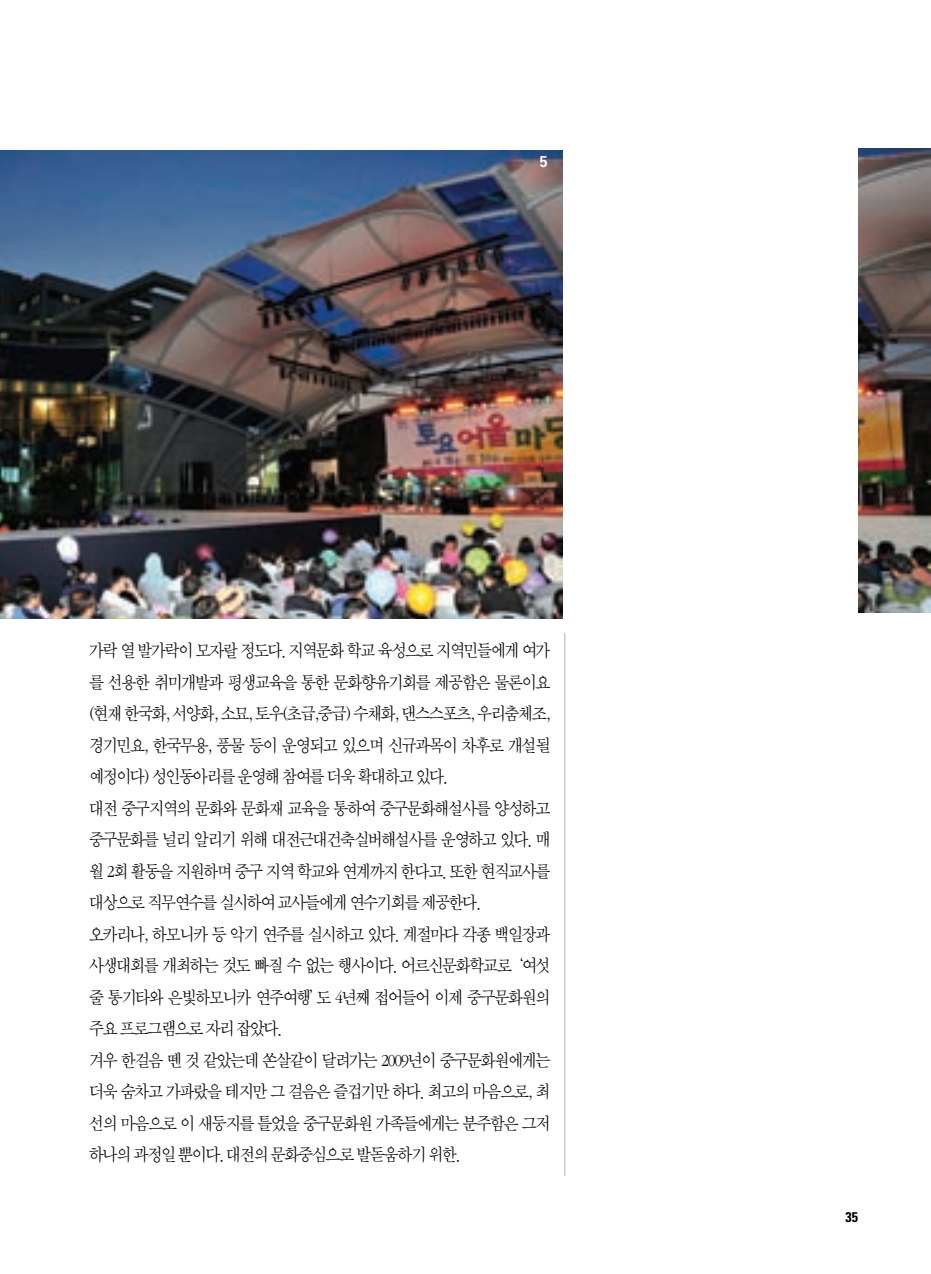
<style>
.page{position:relative;width:931px;height:1274px;background:#fff}
.page>*{position:absolute;margin:0;border:0;box-sizing:border-box;transform-origin:0 0}
.t1{font:18.38px/31.5px "Sand Sm";letter-spacing:-.07em;color:#000;scale:.9 1}
.t2{font:700 15.75px "Univers";color:#fff;scale:.9 1}
.t3{font:700 condensed 14px "Univers";color:#000}
</style>
<div class="page">
<img style="left:858px;top:149px;width:73px;height:463px">
<hr style="left:564px;top:633px;width:1px;height:543px;background:#b4b5b8">
<img style="left:0;top:150px;width:563px;height:469px">
<p class="t2" style="left:540px;top:155px;width:10px">5</p>
<p class="t1" style="left:89px;top:636px;width:514px">가락 열 발가락이 모자랄 정도다. 지역문화 학교 육성으로 지역민들에게 여가 를 선용한 취미개발과 평생교육을 통한 문화향유기회를 제공함은 물론이요 (현재 한국화, 서양화, 소묘, 토우(초급,중급) 수채화, 댄스스포츠, 우리춤체조, 경기민요, 한국무용, 풍물 등이 운영되고 있으며 신규과목이 차후로 개설될 예정이다) 성인동아리를 운영해 참여를 더욱 확대하고 있다.<br>대전 중구지역의 문화와 문화재 교육을 통하여 중구문화해설사를 양성하고 중구문화를 널리 알리기 위해 대전근대건축실버해설사를 운영하고 있다. 매 월 2회 활동을 지원하며 중구 지역 학교와 연계까지 한다고. 또한 현직교사를 대상으로 직무연수를 실시하여 교사들에게 연수기회를 제공한다.<br>오카리나, 하모니카 등 악기 연주를 실시하고 있다. 계절마다 각종 백일장과 사생대회를 개최하는 것도 빠질 수 없는 행사이다. 어르신문화학교로‘여섯 줄 통기타와 은빛하모니카 연주여행’도 4년째 접어들어 이제 중구문화원의 주요 프로그램으로 자리 잡았다.<br>겨우 한걸음 뗀 것 같았는데 쏜살같이 달려가는 2009년이 중구문화원에게는 더욱 숨차고 가파랐을 테지만 그 걸음은 즐겁기만 하다. 최고의 마음으로, 최 선의 마음으로 이 새둥지를 틀었을 중구문화원 가족들에게는 분주함은 그저 하나의 과정일 뿐이다. 대전의 문화중심으로 발돋움하기 위한.</p>
<p class="t3" style="left:846px;top:1212px;width:14px">35</p>
</div>
